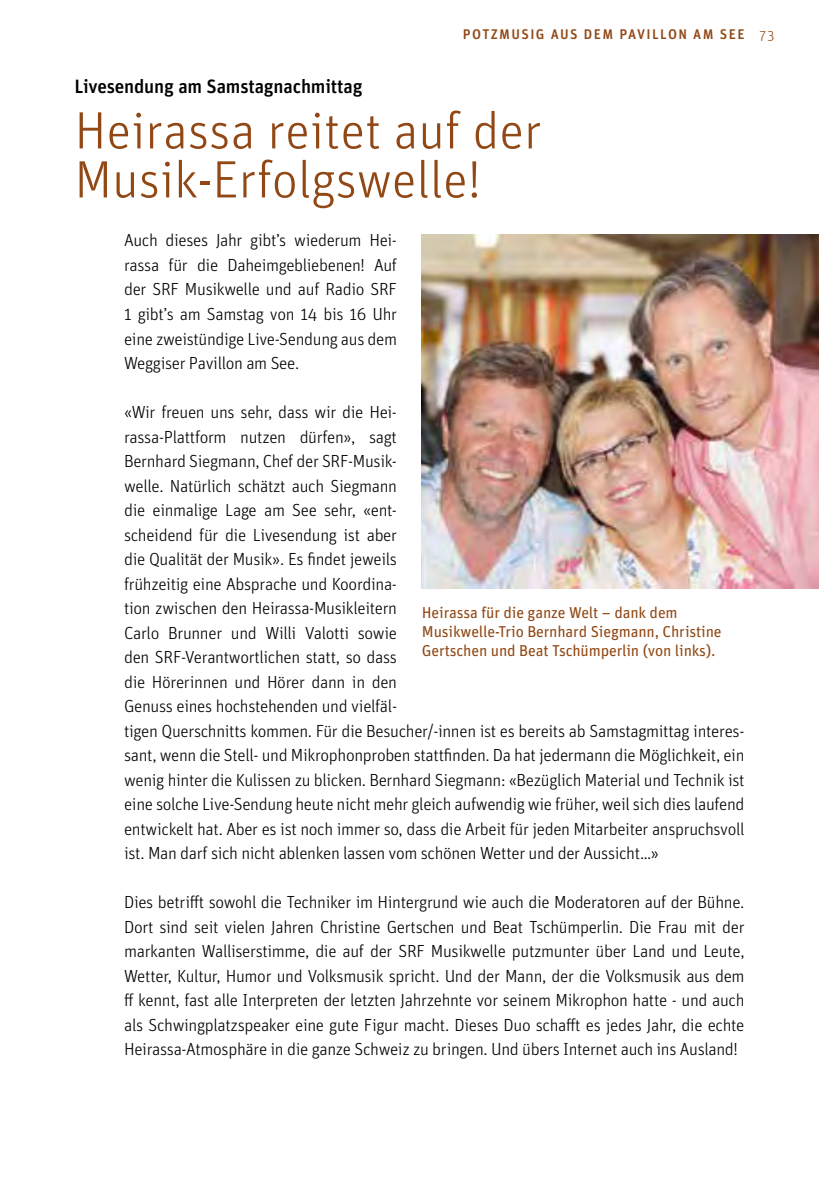
<style>
.page{position:relative;width:819px;height:1191px;background:#fff}
.page>*{position:absolute;margin:0;border:0;box-sizing:border-box;transform-origin:0 0}
.t1{font:300 52.5px/49px "Unit";color:#914815}
.t2{font:500 19.25px "Unit";letter-spacing:-.01em;color:#000}
.t3{font:300 17.5px/24.5px "Unit";letter-spacing:-.02em;color:#000;text-align:justify}
.t4{font:15.75px/19.2px "Unit";letter-spacing:-.01em;color:#914815}
.t5{font:14px "Unit Medium Alternate";letter-spacing:.1em;color:#914815}
.t6{font:300 14px "Unit";color:#914815}
</style>
<div class="page">
<img style="left:422px;top:234px;width:397px;height:354px">
<p class="t5" style="left:463px;top:26px;width:283px">POTZMUSIG AUS DEM PAVILLON AM SEE</p>
<p class="t2" style="left:74px;top:75px;width:289px">Livesendung am Samstagnachmittag</p>
<h1 class="t1" style="left:74px;top:105px;width:468px">Heirassa reitet auf der<br>Musik-Erfolgswelle!</h1>
<p class="t3" style="left:124px;top:228px;width:274px">Auch dieses Jahr gibt’s wiederum Hei&shy;rassa für die Daheimgebliebenen! Auf der SRF Musikwelle und auf Radio SRF 1 gibt’s am Samstag von 14 bis 16 Uhr eine zweistündige Live-Sendung aus dem Weggiser Pavillon am See.</p>
<p class="t3" style="left:124px;top:399px;width:622px;text-align:left">«Wir freuen uns sehr, dass wir die Hei-<br>rassa-Plattform nutzen dürfen», sagt<br>Bernhard Siegmann, Chef der SRF-Musik-<br>welle. Natürlich schätzt auch Siegmann<br>die einmalige Lage am See sehr, «ent-<br>scheidend für die Livesendung ist aber<br>die Qualität der Musik». Es findet jeweils<br>frühzeitig eine Absprache und Koordina-<br>tion zwischen den Heirassa-Musikleitern<br>Carlo Brunner und Willi Valotti sowie<br>den SRF-Verantwortlichen statt, so dass<br>die Hörerinnen und Hörer dann in den<br>Genuss eines hochstehenden und vielfäl-<br>tigen Querschnitts kommen. Für die Besucher/-innen ist es bereits ab Samstagmittag interes&shy;sant, wenn die Stell- und Mikrophonproben stattfinden. Da hat jedermann die Möglichkeit, ein wenig hinter die Kulissen zu blicken. Bernhard Siegmann: «Bezüglich Material und Technik ist eine solche Live-Sendung heute nicht mehr gleich aufwendig wie früher, weil sich dies laufend entwickelt hat. Aber es ist noch immer so, dass die Arbeit für jeden Mitarbeiter anspruchsvoll ist. Man darf sich nicht ablenken lassen vom schönen Wetter und der Aussicht…»</p>
<p class="t3" style="left:124px;top:889px;width:622px">Dies betrifft sowohl die Techniker im Hintergrund wie auch die Moderatoren auf der Bühne.<br>Dort sind seit vielen Jahren Christine Gertschen und Beat Tschümperlin. Die Frau mit der markanten Walliserstimme, die auf der SRF Musikwelle putzmunter über Land und Leute, Wetter, Kultur, Humor und Volksmusik spricht. Und der Mann, der die Volksmusik aus dem ff kennt, fast alle Interpreten der letzten Jahrzehnte vor seinem Mikrophon hatte - und auch als Schwingplatzspeaker eine gute Figur macht. Dieses Duo schafft es jedes Jahr, die echte Heirassa-Atmosphäre in die ganze Schweiz zu bringen. Und übers Internet auch ins Ausland!</p>
<p class="t4" style="left:422px;top:602px;width:301px">Heirassa für die ganze Welt – dank dem<br>Musikwelle-Trio Bernhard Siegmann, Christine<br>Gertschen und Beat Tschümperlin (von links).</p>
<p class="t6" style="left:759px;top:27px;width:17px">73</p>
</div>
